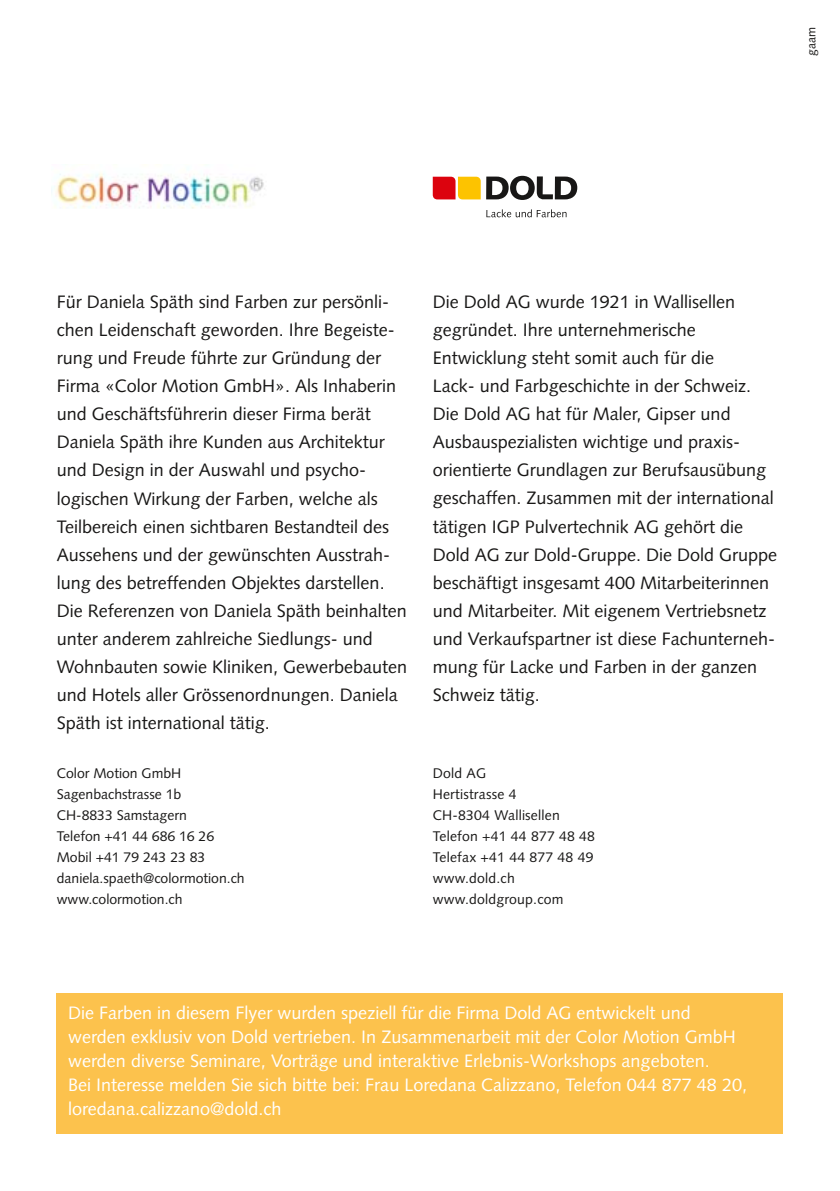
<style>
.page{position:relative;width:840px;height:1191px;background:#fff}
.page>*{position:absolute;margin:0;border:0;box-sizing:border-box;transform-origin:0 0}
.t1{font:18px/28px "Syntax LTCE";color:#181716}
.t2{font:18px/24px "Syntax LTCE";color:#fff}
.t3{font:14px/21px "Syntax LTCE";color:#181716}
.t4{font:12px "Syntax";color:#181716}
</style>
<div class="page">
<div style="left:57px;top:993px;width:725px;height:140px;background:#fcc24d"></div>
<img style="left:51px;top:173px;width:214px;height:35px">
<svg style="left:486px;top:176px;width:91px;height:24px"></svg>
<svg style="left:486px;top:209px;width:80px;height:8px"></svg>
<svg style="left:432px;top:177px;width:48px;height:22px"></svg>
<p class="t4" style="left:803px;top:56px;width:31px;rotate:-90deg">gaam</p>
<p class="t1" style="left:57px;top:288px;width:352px">Für Daniela Späth sind Farben zur persönli&shy;chen Leidenschaft geworden. Ihre Begeiste&shy;rung und Freude führte zur Gründung der Firma «Color Motion GmbH». Als Inhaberin und Geschäftsführerin dieser Firma berät Daniela Späth ihre Kunden aus Architektur und Design in der Auswahl und psycho&shy;logischen Wirkung der Farben, welche als Teilbereich einen sichtbaren Bestandteil des Aussehens und der gewünschten Ausstrah&shy;lung des betreffenden Objektes darstellen.<br>Die Referenzen von Daniela Späth beinhalten unter anderem zahlreiche Siedlungs- und Wohnbauten sowie Kliniken, Gewerbebauten und Hotels aller Grössenordnungen. Daniela Späth ist international tätig.</p>
<p class="t3" style="left:57px;top:762px;width:189px">Color Motion GmbH<br>Sagenbachstrasse 1b<br>CH-8833 Samstagern<br>Telefon +41 44 686 16 26<br>Mobil +41 79 243 23 83 daniela.spaeth@colormotion.ch www.colormotion.ch</p>
<p class="t1" style="left:432px;top:288px;width:346px">Die Dold AG wurde 1921 in Wallisellen gegründet. Ihre unternehmerische Entwicklung steht somit auch für die<br>Lack- und Farbgeschichte in der Schweiz.<br>Die Dold AG hat für Maler, Gipser und Ausbauspezialisten wichtige und praxis&shy;orientierte Grundlagen zur Berufsausübung geschaffen. Zusammen mit der international tätigen IGP Pulvertechnik AG gehört die Dold AG zur Dold-Gruppe. Die Dold Gruppe beschäftigt insgesamt 400 Mitarbeiterinnen und Mitarbeiter. Mit eigenem Vertriebsnetz und Verkaufspartner ist diese Fachunterneh&shy;mung für Lacke und Farben in der ganzen Schweiz tätig.</p>
<p class="t3" style="left:432px;top:762px;width:164px">Dold AG<br>Hertistrasse 4<br>CH-8304 Wallisellen<br>Telefon +41 44 877 48 48<br>Telefax +41 44 877 48 49 www.dold.ch www.doldgroup.com</p>
<p class="t2" style="left:68px;top:1000px;width:680px">Die Farben in diesem Flyer wurden speziell für die Firma Dold AG entwickelt und werden exklusiv von Dold vertrieben. In Zusammenarbeit mit der Color Motion GmbH werden diverse Seminare, Vorträge und interaktive Erlebnis-Workshops angeboten.<br>Bei Interesse melden Sie sich bitte bei: Frau Loredana Calizzano, Telefon 044 877 48 20, loredana.calizzano@dold.ch</p>
</div>
